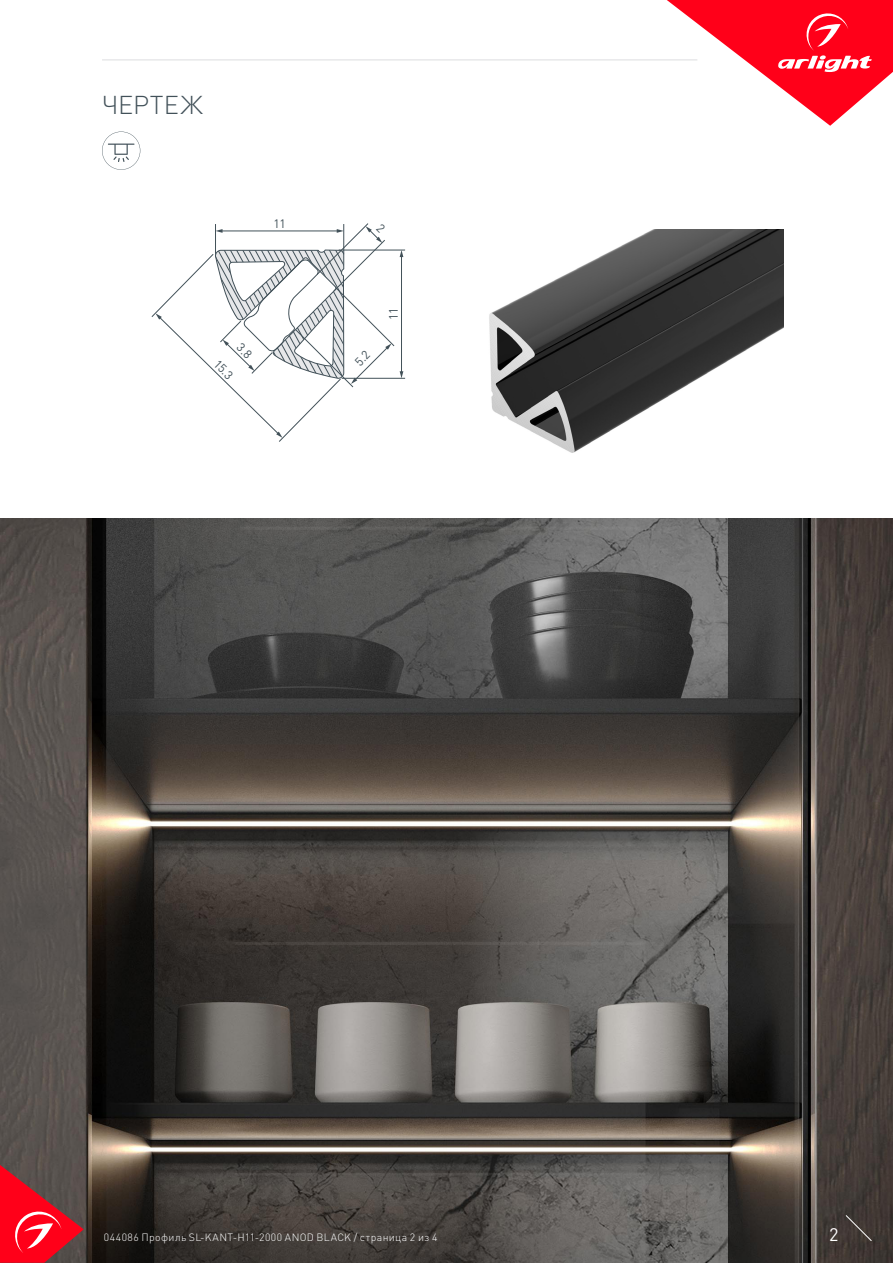
<style>
.page{position:relative;width:893px;height:1263px;background:#fff}
.page>*{position:absolute;margin:0;border:0;box-sizing:border-box;transform-origin:0 0}
.t1{font:300 25.5px "DIN Pro";letter-spacing:.01em;color:#425159}
.t2{font:18px "DIN Pro";color:#fff}
.t3{font:12.15px "DIN Pro";color:#425159}
.t4{font:300 10.5px "DIN Pro";letter-spacing:.04em;color:#fff}
</style>
<div class="page">
<img style="left:0;top:519px;width:893px;height:744px">
<svg style="left:0;top:1165px;width:84px;height:98px;background:#ba2c38"></svg>
<svg style="left:845px;top:1215px;width:27px;height:26px"></svg>
<svg style="left:667px;top:0;width:226px;height:126px"></svg>
<hr style="left:102px;top:60px;width:595px;height:1px;background:#dcdddf">
<svg style="left:102px;top:132px;width:38px;height:38px"></svg>
<hr style="left:342px;top:378px;width:63px;height:1px;background:#425159">
<hr style="left:339px;top:250px;width:66px;height:1px;background:#425159">
<img style="left:489px;top:230px;width:294px;height:223px">
<svg style="left:151px;top:223px;width:252px;height:219px"></svg>
<p class="t1" style="left:102px;top:87px;width:102px">ЧЕРТЕЖ</p>
<p class="t3" style="left:274px;top:215px;width:14px">11</p>
<p class="t3" style="left:222px;top:356px;width:23px;rotate:45deg">15.3</p>
<p class="t3" style="left:385px;top:320px;width:14px;rotate:-90deg">11</p>
<p class="t4" style="left:104px;top:1230px;width:335px">044086 Профиль SL-KANT-H11-2000 ANOD BLACK / страница 2 из 4</p>
<p class="t2" style="left:829px;top:1222px;width:11px">2</p>
</div>
